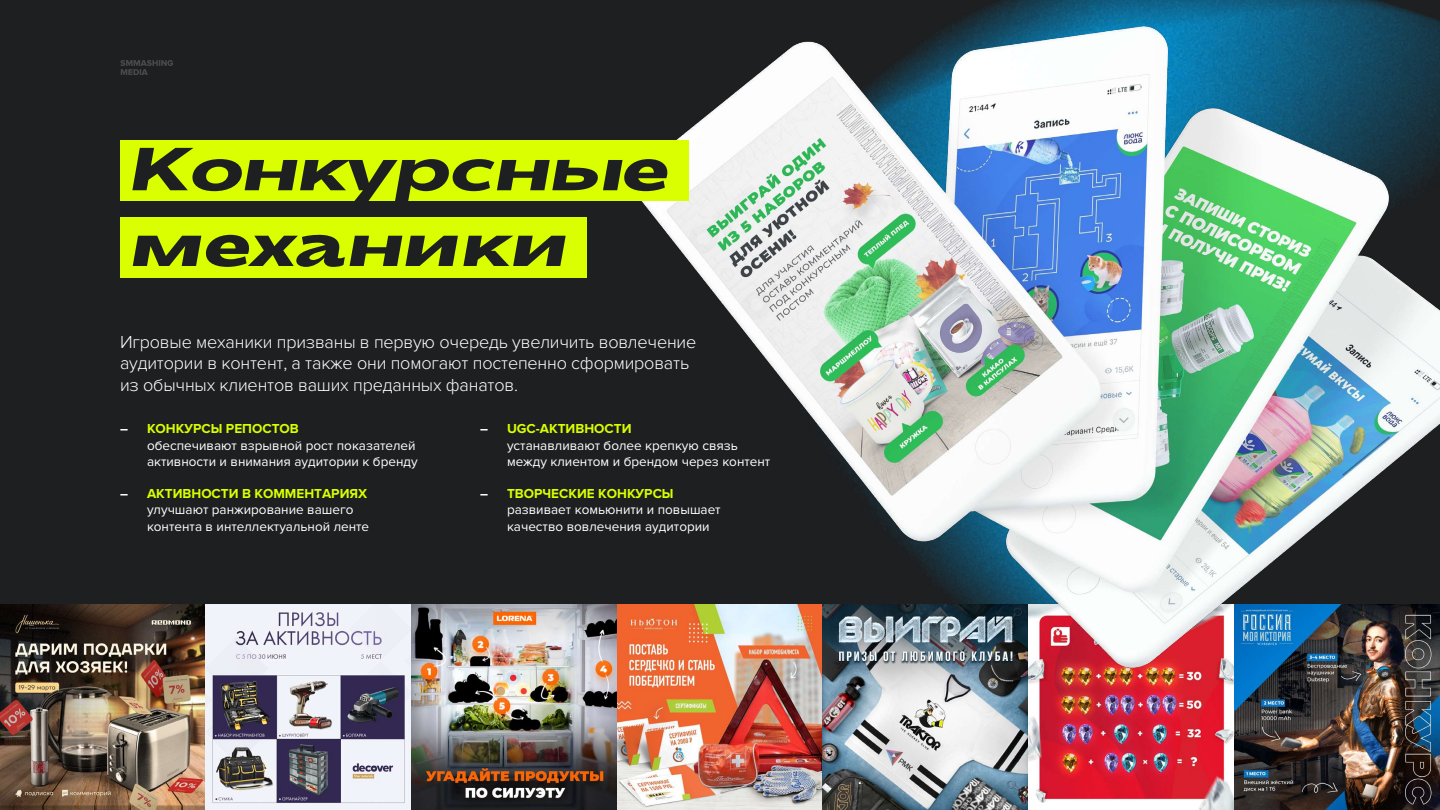
<style>
.page{position:relative;width:1440px;height:810px;background:#1d1f21}
.page>*{position:absolute;margin:0;border:0;box-sizing:border-box;transform-origin:0 0}
.t1{font:60.6px/75.8px "DX Rigraf Ext Bd Ext Exp Ita";color:#1d1f21}
.t2{font:300 18px/21.6px "Proxima Nova";letter-spacing:-.01em;color:#fff}
.t3{font:13.5px/16.2px "Proxima Nova";color:#fff}
.s1{font-weight:700}
.s2{font-weight:700;color:#d9ff00}
</style>
<div class="page">
<img style="left:635px;top:0;width:805px;height:141px">
<img style="left:0;top:604px;width:1440px;height:206px">
<img style="left:636px;top:27px;width:804px;height:641px">
<svg style="left:120px;top:60px;width:53px;height:15px"></svg>
<div style="left:120px;top:141px;width:568px;height:60px;background:#d9ff00"></div>
<div style="left:120px;top:217px;width:466px;height:61px;background:#d9ff00"></div>
<h1 class="t1" style="left:127px;top:132px;width:540px">Конкурсные механики</h1>
<h2 class="t2" style="left:120px;top:331px;width:578px">Игровые механики призваны в первую очередь увеличить вовлечение аудитории в контент, а также они помогают постепенно сформировать из обычных клиентов ваших преданных фанатов.</h2>
<p class="t3" style="left:147px;top:421px;width:272px;text-indent:-27px"><span class="s1">–</span> <span class="s2">КОНКУРСЫ РЕПОСТОВ<br></span>обеспечивают взрывной рост показателей активности и внимания аудитории к бренду</p>
<p class="t3" style="left:147px;top:486px;width:224px;text-indent:-27px"><span class="s1">–</span> <span class="s2">АКТИВНОСТИ В КОММЕНТАРИЯХ </span>улучшают ранжирование вашего контента в интеллектуальной ленте</p>
<p class="t3" style="left:507px;top:421px;width:265px;text-indent:-27px"><span class="s1">–</span> <span class="s2">UGC-АКТИВНОСТИ<br></span>устанавливают более крепкую связь между клиентом и брендом через контент</p>
<p class="t3" style="left:507px;top:486px;width:215px;text-indent:-27px"><span class="s1">–</span> <span class="s2">ТВОРЧЕСКИЕ КОНКУРСЫ </span>развивает комьюнити и повышает качество вовлечения аудитории</p>
</div>
